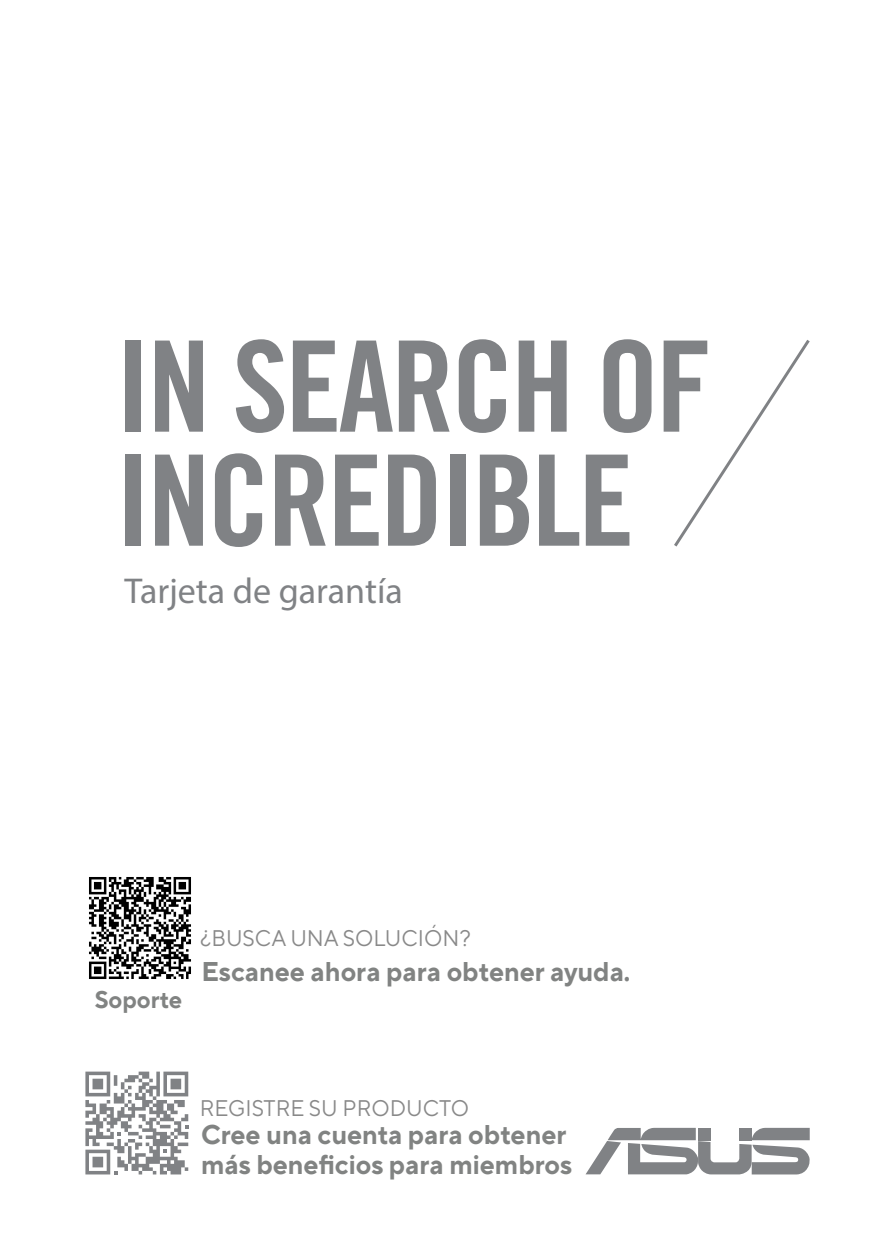
<style>
.page{position:relative;width:893px;height:1259px;background:#fff}
.page>*{position:absolute;margin:0;border:0;box-sizing:border-box;transform-origin:0 0}
.t1{font:36px "Myriad Pro";color:#808285}
.t2{font:700 27px/30px "TT Norms Pro";color:#818382}
.t3{font:700 24px "TT Norms Pro";color:#818382}
.t4{font:22.5px "TT Norms Pro";color:#898989}
</style>
<div class="page">
<div style="left:125px;top:340px;width:16px;height:92px;background:#808285"></div>
<svg style="left:155px;top:340px;width:48px;height:92px"></svg>
<svg style="left:236px;top:339px;width:48px;height:94px"></svg>
<svg style="left:293px;top:340px;width:100px;height:92px"></svg>
<svg style="left:399px;top:340px;width:51px;height:92px"></svg>
<svg style="left:459px;top:339px;width:47px;height:94px"></svg>
<svg style="left:519px;top:340px;width:48px;height:92px"></svg>
<svg style="left:604px;top:339px;width:47px;height:94px"></svg>
<div style="left:125px;top:454px;width:16px;height:92px;background:#808285"></div>
<svg style="left:155px;top:454px;width:48px;height:92px"></svg>
<svg style="left:215px;top:453px;width:47px;height:94px"></svg>
<svg style="left:275px;top:454px;width:51px;height:92px"></svg>
<svg style="left:335px;top:454px;width:44px;height:92px"></svg>
<svg style="left:388px;top:454px;width:48px;height:92px"></svg>
<div style="left:450px;top:454px;width:16px;height:92px;background:#808285"></div>
<svg style="left:480px;top:454px;width:49px;height:92px"></svg>
<svg style="left:539px;top:454px;width:40px;height:92px"></svg>
<svg style="left:586px;top:454px;width:43px;height:92px"></svg>
<svg style="left:664px;top:340px;width:146px;height:206px"></svg>
<svg style="left:85px;top:1071px;width:103px;height:103px"></svg>
<svg style="left:586px;top:1127px;width:224px;height:47px"></svg>
<img style="left:89px;top:877px;width:102px;height:102px">
<h1 class="t1" style="left:124px;top:569px;width:280px">Tarjeta de garantía</h1>
<p class="t3" style="left:95px;top:982px;width:89px">Soporte</p>
<p class="t4" style="left:200px;top:922px;width:272px">¿BUSCA UNA SOLUCIÓN?</p>
<p class="t2" style="left:201px;top:954px;width:430px">Escanee ahora para obtener ayuda.</p>
<p class="t4" style="left:200px;top:1092px;width:271px">REGISTRE SU PRODUCTO</p>
<p class="t2" style="left:201px;top:1117px;width:373px">Cree una cuenta para obtener más beneficios para miembros</p>
</div>
